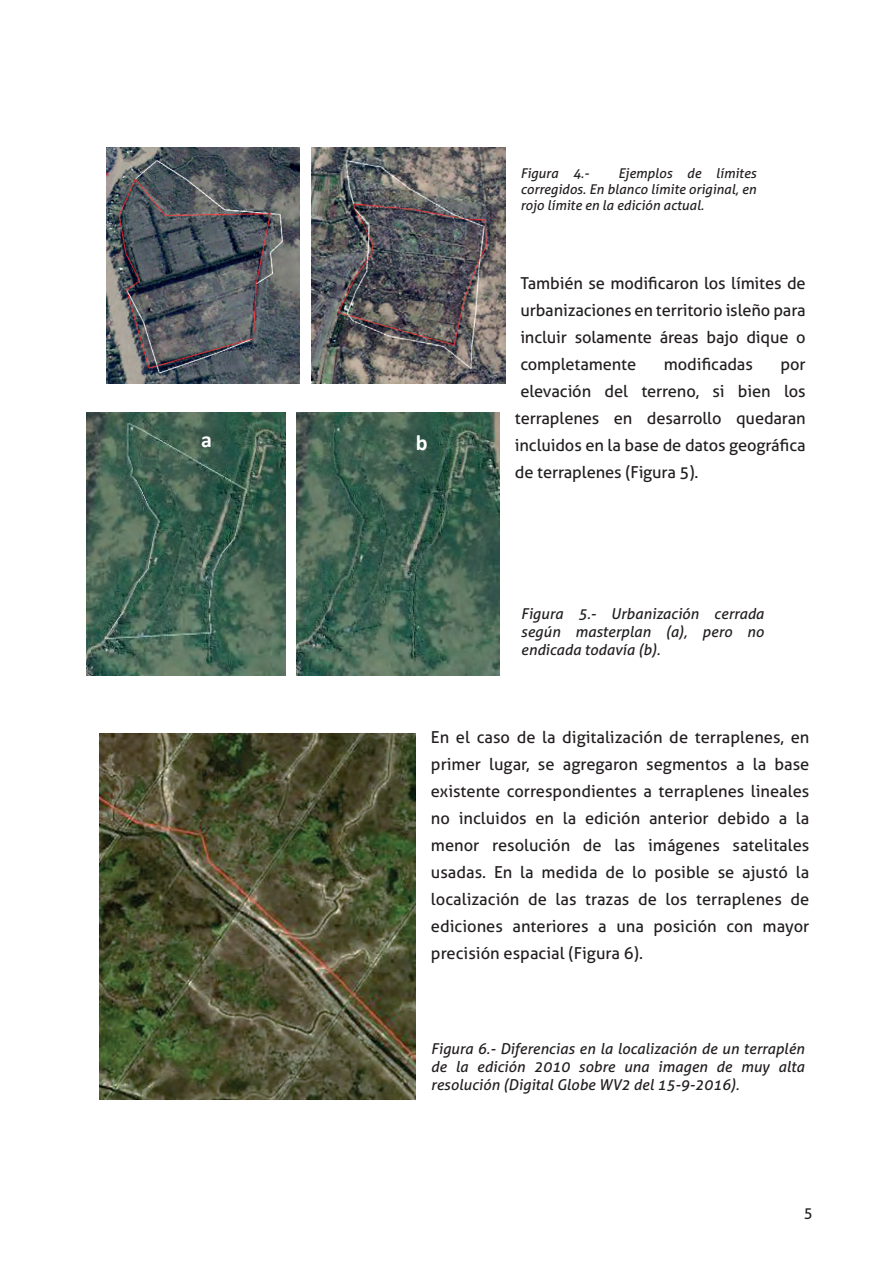
<style>
.page{position:relative;width:893px;height:1263px;background:#fff}
.page>*{position:absolute;margin:0;border:0;box-sizing:border-box;transform-origin:0 0}
.t1{font:700 22.05px "Calibri";color:#fff}
.t2{font:16.5px/27px "Aller";letter-spacing:-.01em;color:#231f20;text-align:justify}
.t3{font:italic 15px/18px "Aller";color:#231f20;text-align:justify}
.t4{font:15px "Aller";color:#231f20}
.t5{font:italic 13.5px/16.2px "Aller";color:#231f20;text-align:justify}
</style>
<div class="page">
<img style="left:106px;top:147px;width:193px;height:236px">
<img style="left:311px;top:147px;width:194px;height:236px">
<img style="left:297px;top:412px;width:203px;height:263px">
<img style="left:86px;top:412px;width:199px;height:263px">
<img style="left:99px;top:733px;width:317px;height:367px">
<h1 class="t1" style="left:201px;top:424px;width:12px">a</h1>
<h1 class="t1" style="left:416px;top:428px;width:13px">b</h1>
<p class="t5" style="left:520px;top:165px;width:237px;text-indent:98px">Ejemplos de límites corregidos. En blanco límite original, en rojo límite en la edición actual.</p>
<p class="t5" style="left:520px;top:165px;width:70px">Figura 4.-</p>
<p class="t2" style="left:520px;top:269px;width:287px">También se modificaron los límites de urbanizaciones en territorio isleño para incluir solamente áreas bajo dique o completamente</p>
<p class="t2" style="left:664px;top:350px;width:90px">modificadas</p>
<p class="t2" style="left:781px;top:350px;width:27px">por</p>
<p class="t2" style="left:520px;top:377px;width:287px">elevación del terreno, si bien los</p>
<p class="t2" style="left:515px;top:404px;width:292px">terraplenes en desarrollo quedaran</p>
<p class="t2" style="left:515px;top:431px;width:292px">incluidos en la base de datos geográfica</p>
<p class="t2" style="left:515px;top:458px;width:185px">de terraplenes (Figura 5).</p>
<p class="t3" style="left:521px;top:605px;width:244px">Figura 5.- Urbanización cerrada según masterplan (a), pero no endicada todavía (b).</p>
<p class="t2" style="left:431px;top:723px;width:380px">En el caso de la digitalización de terraplenes, en primer lugar, se agregaron segmentos a la base existente correspondientes a terraplenes lineales no incluidos en la edición anterior debido a la menor resolución de las imágenes satelitales usadas. En la medida de lo posible se ajustó la localización de las trazas de los terraplenes de ediciones anteriores a una posición con mayor precisión espacial (Figura 6).</p>
<p class="t3" style="left:431px;top:1040px;width:375px">Figura 6.- Diferencias en la localización de un terraplén de la edición 2010 sobre una imagen de muy alta resolución (Digital Globe WV2 del 15-9-2016).</p>
<p class="t4" style="left:804px;top:1203px;width:10px">5</p>
</div>
